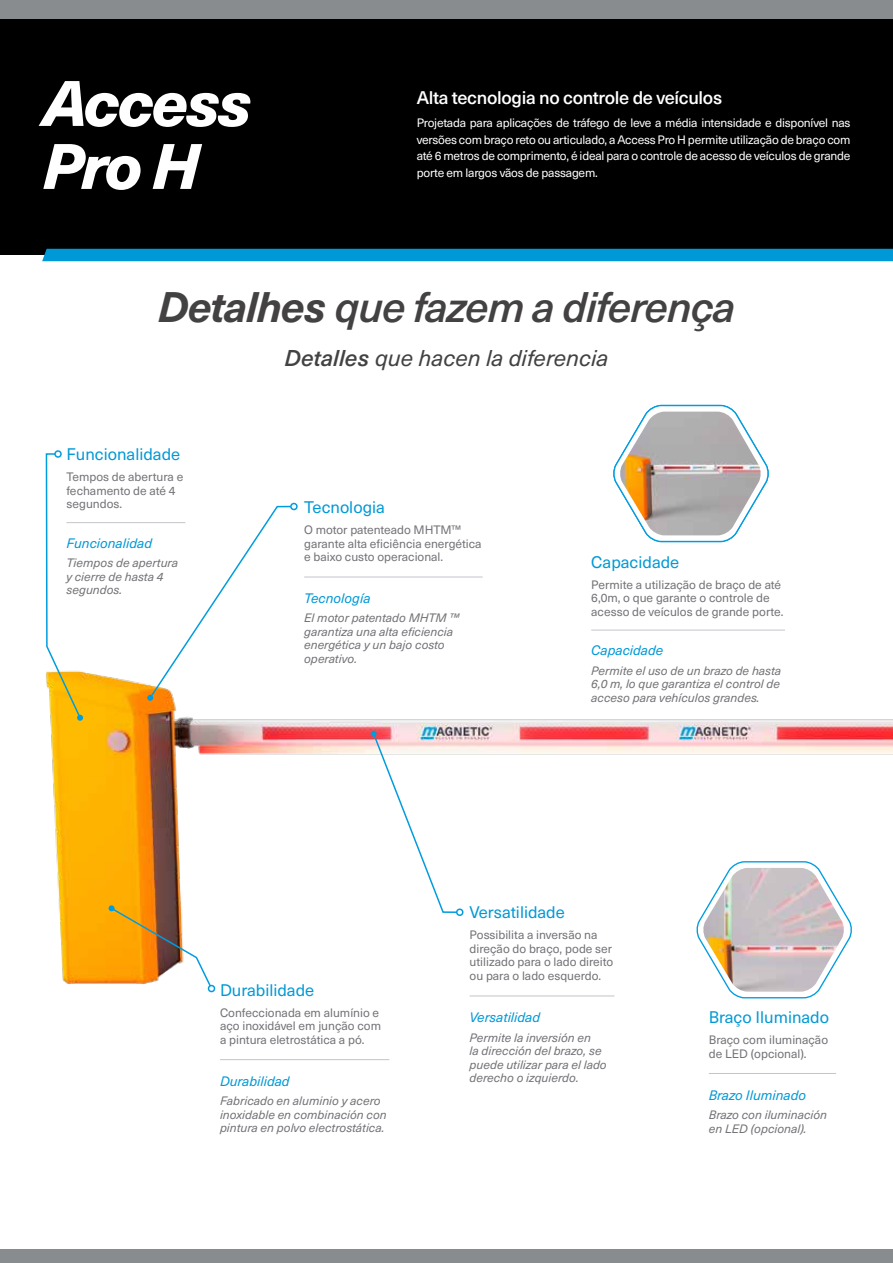
<style>
.page{position:relative;width:893px;height:1263px;background:#fff}
.page>*{position:absolute;margin:0;border:0;box-sizing:border-box;transform-origin:0 0}
.t1{font:italic 800 63px/63px "Neue Haas Unica";letter-spacing:-.04em;color:#fff}
.t2{font:italic 500 42px "Neue Haas Unica";letter-spacing:-.025em;color:#434141}
.t3{font:italic 22.5px "Neue Haas Unica";color:#434141}
.t4{font:500 18px "Neue Haas Unica";letter-spacing:-.02em;color:#fff}
.t5{font:16.5px "Neue Haas Unica";color:#0099d7}
.t6{font:italic 13.5px "Neue Haas Unica";color:#0099d7}
.t7{font:italic 12px/13.5px "Neue Haas Unica";color:#737277}
.t8{font:12px/13.5px "Neue Haas Unica";color:#737277}
.t9{font:12px/16.5px "Neue Haas Unica";letter-spacing:-.02em;color:#fff;text-align:justify}
.s1{font-weight:700}
.s2{font-weight:500}
</style>
<div class="page">
<div style="left:0;top:0;width:893px;height:254px;background:#000"></div>
<div style="left:0;top:0;width:893px;height:19px;background:#898c8e"></div>
<div style="left:42px;top:249px;width:851px;height:12px;background:#0099d7"></div>
<div style="left:0;top:1249px;width:893px;height:14px;background:#898c8e"></div>
<img style="left:50px;top:629px;width:843px;height:368px">
<hr style="left:304px;top:577px;width:179px;height:1px;background:#c3c5ca">
<hr style="left:66px;top:522px;width:119px;height:1px;background:#c3c5ca">
<hr style="left:709px;top:1073px;width:127px;height:1px;background:#c3c5ca">
<hr style="left:220px;top:1059px;width:169px;height:1px;background:#c3c5ca">
<hr style="left:470px;top:995px;width:144px;height:1px;background:#c3c5ca">
<svg style="left:109px;top:905px;width:103px;height:83px"></svg>
<div style="left:208px;top:985px;width:7px;height:7px;border:2px solid #009cde;border-radius:50%"></div>
<svg style="left:147px;top:505px;width:145px;height:196px"></svg>
<div style="left:290px;top:503px;width:8px;height:7px;border:2px solid #009cde;border-radius:50%"></div>
<svg style="left:371px;top:730px;width:87px;height:184px"></svg>
<div style="left:456px;top:908px;width:7px;height:8px;border:2px solid #009cde;border-radius:50%"></div>
<svg style="left:45px;top:453px;width:38px;height:268px"></svg>
<div style="left:54px;top:450px;width:8px;height:8px;border:2px solid #009cde;border-radius:50%"></div>
<hr style="left:591px;top:630px;width:194px;height:1px;background:#c3c5ca">
<svg style="left:613px;top:404px;width:156px;height:139px"></svg>
<img style="left:619px;top:412px;width:142px;height:123px">
<svg style="left:695px;top:860px;width:159px;height:139px"></svg>
<img style="left:703px;top:868px;width:141px;height:124px">
<h1 class="t1" style="left:43px;top:68px;width:211px">Access<br>Pro H</h1>
<h3 class="t4" style="left:417px;top:84px;width:307px">Alta tecnologia no controle de veículos</h3>
<p class="t9" style="left:417px;top:114px;width:435px">Projetada para aplicações de tráfego de leve a média intensidade e disponível nas versões com braço reto ou articulado, a Access Pro H permite utilização de braço com até 6 metros de comprimento, é ideal para o controle de acesso de veículos de grande porte em largos vãos de passagem.</p>
<h2 class="t2" style="left:158px;top:276px;width:579px"><span class="s1">Detalhes</span> que fazem a diferença</h2>
<h3 class="t3" style="left:284px;top:341px;width:325px"><span class="s2">Detalles</span> que hacen la diferencia</h3>
<h3 class="t5" style="left:66px;top:442px;width:115px">Funcionalidade</h3>
<p class="t8" style="left:66px;top:470px;width:118px">Tempos de abertura e fechamento de até 4 segundos.</p>
<p class="t6" style="left:66px;top:533px;width:87px">Funcionalidad</p>
<p class="t7" style="left:66px;top:556px;width:113px">Tiempos de apertura y cierre de hasta 4 segundos.</p>
<h3 class="t5" style="left:304px;top:495px;width:82px">Tecnologia</h3>
<p class="t8" style="left:304px;top:523px;width:179px">O motor patenteado MHTM™ garante alta eficiência energética e baixo custo operacional.</p>
<p class="t6" style="left:304px;top:588px;width:68px">Tecnología</p>
<p class="t7" style="left:304px;top:611px;width:156px">El motor patentado MHTM ™ garantiza una alta eficiencia energética y un bajo costo operativo.</p>
<h3 class="t5" style="left:591px;top:550px;width:90px">Capacidade</h3>
<p class="t8" style="left:591px;top:577px;width:194px">Permite a utilização de braço de até<br>6,0m, o que garante o controle de acesso de veículos de grande porte.</p>
<p class="t6" style="left:591px;top:640px;width:74px">Capacidade</p>
<p class="t7" style="left:591px;top:663px;width:191px;text-align:justify">Permite el uso de un brazo de hasta 6,0 m, lo que garantiza el control de acceso para vehículos grandes.</p>
<h3 class="t5" style="left:220px;top:978px;width:96px">Durabilidade</h3>
<p class="t8" style="left:220px;top:1005px;width:163px">Confeccionada em alumínio e aço inoxidável em junção com a pintura eletrostática a pó.</p>
<p class="t6" style="left:220px;top:1071px;width:71px">Durabilidad</p>
<p class="t7" style="left:220px;top:1093px;width:168px">Fabricado en aluminio y acero inoxidable en combinación con pintura en polvo electrostática.</p>
<h3 class="t5" style="left:470px;top:900px;width:97px">Versatilidade</h3>
<p class="t8" style="left:470px;top:928px;width:145px">Possibilita a inversão na direção do braço, pode ser utilizado para o lado direito ou para o lado esquerdo.</p>
<p class="t6" style="left:470px;top:1007px;width:72px">Versatilidad</p>
<p class="t7" style="left:470px;top:1030px;width:139px">Permite la inversión en<br>la dirección del brazo, se puede utilizar para el lado derecho o izquierdo.</p>
<h3 class="t5" style="left:709px;top:1005px;width:122px">Braço Iluminado</h3>
<p class="t8" style="left:709px;top:1032px;width:121px">Braço com iluminação de LED (opcional).</p>
<p class="t6" style="left:709px;top:1085px;width:99px">Brazo Iluminado</p>
<p class="t7" style="left:709px;top:1107px;width:120px">Brazo con iluminación en LED (opcional).</p>
</div>
